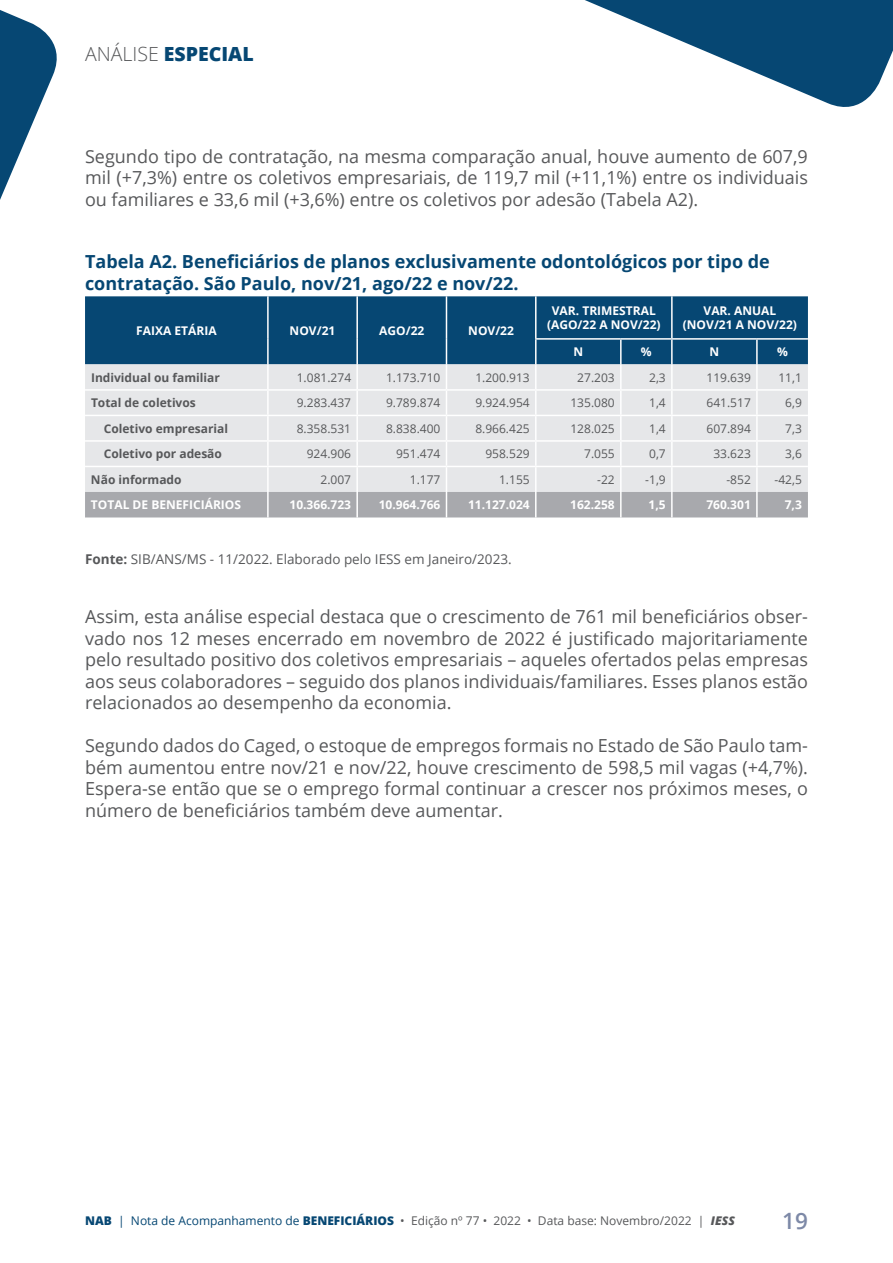
<style>
.page{position:relative;width:893px;height:1263px;background:#fff}
.page>*{position:absolute;margin:0;border:0;box-sizing:border-box;transform-origin:0 0}
.t1{font:600 22.5px "Open Sans";color:#7d89a7}
.t2{font:800 19.5px "Open Sans";color:#064773}
.t3{font:18px/21.6px "Open Sans";color:#57585a;text-align:justify}
.t4{font:700 18px/22.5px "Open Sans";color:#064773}
.t5{font:13.5px "Open Sans";color:#57585a}
.t6{font:12px "Open Sans";color:#57585a}
.t7{font:700 12px/14.4px "Open Sans";color:#fff;text-align:center}
.t8{font:700 12px "Open Sans";color:#57585a}
.s1{font-weight:300;color:#57585a}
.s2{font-weight:700}
.s3{font-weight:800;color:#064773}
.s4{color:#064773}
.s5{font-weight:800;font-style:italic}
</style>
<div class="page">
<svg style="left:585px;top:0;width:308px;height:107px;fill:#064773"></svg>
<svg style="left:0;top:10px;width:57px;height:190px"></svg>
<div style="left:85px;top:296px;width:723px;height:43px;background:#064773"></div>
<hr style="left:356px;top:296px;width:2px;height:43px;background:#fff">
<hr style="left:446px;top:296px;width:1px;height:43px;background:#fff">
<hr style="left:267px;top:296px;width:2px;height:43px;background:#fff">
<hr style="left:535px;top:296px;width:1px;height:42px;background:#fff">
<hr style="left:535px;top:338px;width:86px;height:2px;background:#fff">
<hr style="left:621px;top:338px;width:51px;height:2px;background:#fff">
<hr style="left:671px;top:296px;width:2px;height:42px;background:#fff">
<hr style="left:672px;top:338px;width:85px;height:2px;background:#fff">
<hr style="left:757px;top:338px;width:51px;height:2px;background:#fff">
<svg style="left:85px;top:339px;width:723px;height:178px;background:#bfc9d1"></svg>
<hr style="left:620px;top:492px;width:2px;height:25px;background:#fff">
<hr style="left:671px;top:492px;width:2px;height:25px;background:#fff">
<p class="t2" style="left:85px;top:39px;width:170px"><span class="s1">ANÁLISE</span> ESPECIAL</p>
<p class="t3" style="left:85px;top:145px;width:724px">Segundo tipo de contratação, na mesma comparação anual, houve aumento de 607,9 mil (+7,3%) entre os coletivos empresariais, de 119,7 mil (+11,1%) entre os individuais ou familiares e 33,6 mil (+3,6%) entre os coletivos por adesão (Tabela A2).</p>
<p class="t4" style="left:85px;top:250px;width:686px">Tabela A2. Beneficiários de planos exclusivamente odontológicos por tipo de contratação. São Paulo, nov/21, ago/22 e nov/22.</p>
<p class="t7" style="left:136px;top:323px;width:82px">faixa etária</p>
<p class="t7" style="left:290px;top:323px;width:47px">n ov/21</p>
<p class="t7" style="left:379px;top:323px;width:47px">ago/22</p>
<p class="t7" style="left:468px;top:323px;width:47px">n ov/22</p>
<p class="t7" style="left:547px;top:303px;width:115px">Var. Trim estral (ago/22 a n ov/22)</p>
<p class="t7" style="left:683px;top:303px;width:116px">Var. Anual<br>(n ov/21 a n ov/22)</p>
<p class="t7" style="left:573px;top:344px;width:9px">N</p>
<p class="t7" style="left:641px;top:344px;width:12px">%</p>
<p class="t7" style="left:709px;top:344px;width:9px">N</p>
<p class="t7" style="left:777px;top:344px;width:12px">%</p>
<p class="t8" style="left:91px;top:369px;width:130px">Individual ou familiar</p>
<p class="t6" style="left:297px;top:369px;width:56px">1.081.274</p>
<p class="t6" style="left:386px;top:369px;width:56px">1.173.710</p>
<p class="t6" style="left:475px;top:369px;width:56px">1.200.913</p>
<p class="t6" style="left:577px;top:369px;width:39px">27.203</p>
<p class="t6" style="left:649px;top:369px;width:18px">2,3</p>
<p class="t6" style="left:706px;top:369px;width:46px">119.639</p>
<p class="t6" style="left:778px;top:369px;width:25px">11,1</p>
<p class="t8" style="left:91px;top:394px;width:106px">Total de coletivos</p>
<p class="t6" style="left:297px;top:395px;width:56px">9.283.437</p>
<p class="t6" style="left:386px;top:395px;width:56px">9.789.874</p>
<p class="t6" style="left:475px;top:395px;width:56px">9.924.954</p>
<p class="t6" style="left:570px;top:395px;width:46px">135.080</p>
<p class="t6" style="left:649px;top:395px;width:18px">1,4</p>
<p class="t6" style="left:706px;top:395px;width:46px">641.517</p>
<p class="t6" style="left:785px;top:395px;width:18px">6,9</p>
<p class="t8" style="left:104px;top:420px;width:126px">Coletivo empresarial</p>
<p class="t6" style="left:297px;top:420px;width:56px">8.358.531</p>
<p class="t6" style="left:386px;top:420px;width:56px">8.838.400</p>
<p class="t6" style="left:475px;top:420px;width:56px">8.966.425</p>
<p class="t6" style="left:570px;top:420px;width:46px">128.025</p>
<p class="t6" style="left:649px;top:420px;width:18px">1,4</p>
<p class="t6" style="left:706px;top:420px;width:46px">607.894</p>
<p class="t6" style="left:785px;top:420px;width:18px">7,3</p>
<p class="t8" style="left:104px;top:445px;width:120px">Coletivo por adesão</p>
<p class="t6" style="left:307px;top:446px;width:46px">924.906</p>
<p class="t6" style="left:396px;top:446px;width:46px">951.474</p>
<p class="t6" style="left:485px;top:446px;width:46px">958.529</p>
<p class="t6" style="left:584px;top:446px;width:32px">7.055</p>
<p class="t6" style="left:649px;top:446px;width:18px">0,7</p>
<p class="t6" style="left:713px;top:446px;width:39px">33.623</p>
<p class="t6" style="left:785px;top:446px;width:18px">3,6</p>
<p class="t8" style="left:91px;top:471px;width:92px">Não informado</p>
<p class="t6" style="left:320px;top:471px;width:32px">2.007</p>
<p class="t6" style="left:410px;top:471px;width:32px">1.177</p>
<p class="t6" style="left:499px;top:471px;width:32px">1.155</p>
<p class="t6" style="left:597px;top:471px;width:19px">-22</p>
<p class="t6" style="left:645px;top:471px;width:22px">-1,9</p>
<p class="t6" style="left:726px;top:471px;width:26px">-852</p>
<p class="t6" style="left:774px;top:471px;width:29px">-42,5</p>
<p class="t7" style="left:91px;top:497px;width:152px">Total de Beneficiários</p>
<p class="t7" style="left:289px;top:497px;width:63px">10.366.723</p>
<p class="t7" style="left:379px;top:497px;width:63px">10.964.766</p>
<p class="t7" style="left:468px;top:497px;width:63px">11.127.024</p>
<p class="t7" style="left:570px;top:497px;width:46px">162.258</p>
<p class="t7" style="left:649px;top:497px;width:19px">1,5</p>
<p class="t7" style="left:706px;top:497px;width:46px">760.301</p>
<p class="t7" style="left:785px;top:497px;width:19px">7,3</p>
<p class="t5" style="left:85px;top:549px;width:428px"><span class="s2">Fonte:</span> SIB/ANS/MS - 11/2022. Elaborado pelo IESS em Janeiro/2023.</p>
<p class="t3" style="left:85px;top:605px;width:724px">Assim, esta análise especial destaca que o crescimento de 761 mil beneficiários obser&shy;vado nos 12 meses encerrado em novembro de 2022 é justificado majoritariamente pelo resultado positivo dos coletivos empresariais – aqueles ofertados pelas empresas aos seus colaboradores – seguido dos planos individuais/familiares. Esses planos estão relacionados ao desempenho da economia.</p>
<p class="t3" style="left:85px;top:734px;width:724px">Segundo dados do Caged, o estoque de empregos formais no Estado de São Paulo tam&shy;bém aumentou entre nov/21 e nov/22, houve crescimento de 598,5 mil vagas (+4,7%).<br>Espera-se então que se o emprego formal continuar a crescer nos próximos meses, o número de beneficiários também deve aumentar.</p>
<p class="t6" style="left:85px;top:1212px;width:651px"><span class="s3">NAB</span> <span class="s4">| Nota de Acompanhamento de</span> <span class="s3">BENEFICIÁRIOS</span> • Edição nº 77 • 2022 • Data base: Novembro/2022 | <span class="s5">IESS</span></p>
<p class="t1" style="left:782px;top:1205px;width:27px">19</p>
</div>
